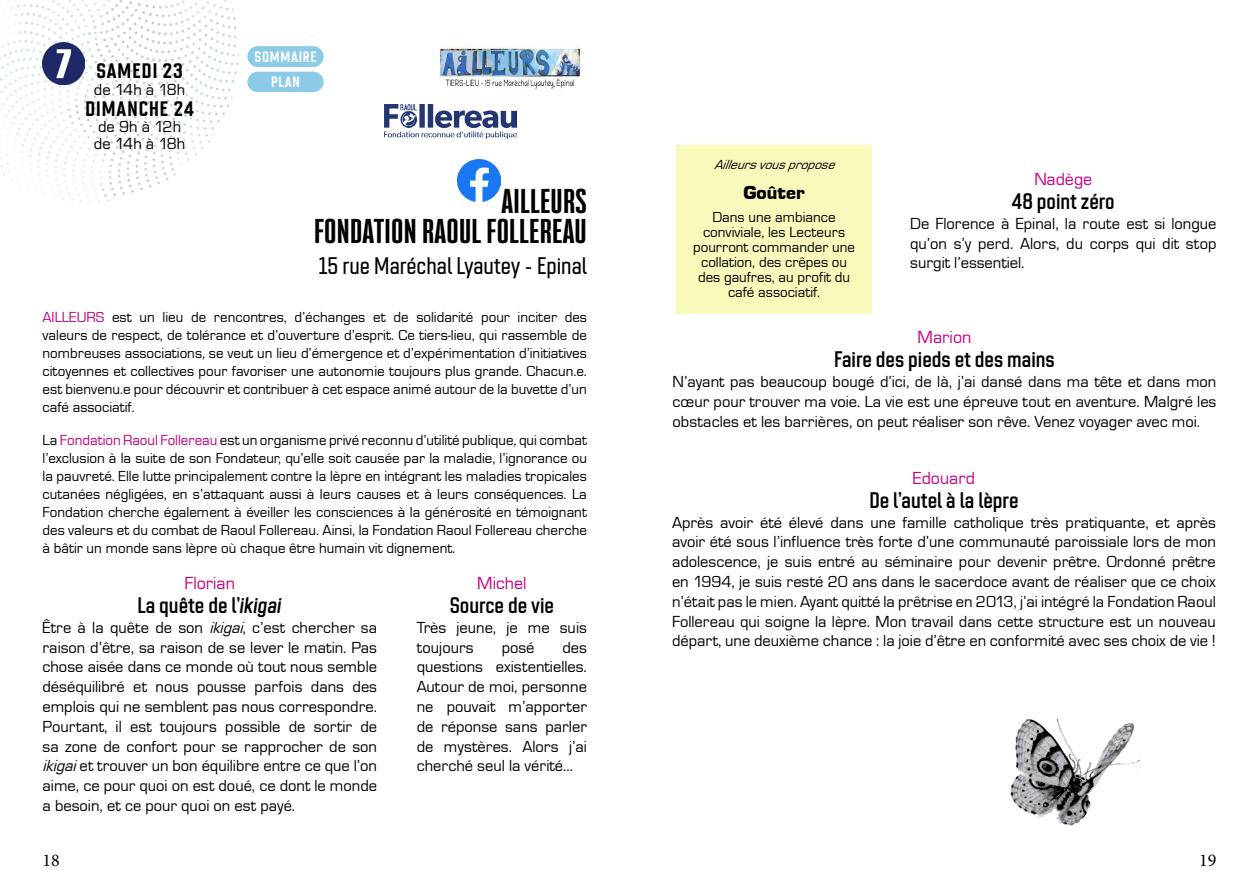
<style>
.page{position:relative;width:1259px;height:893px;background:#fff}
.page>*{position:absolute;margin:0;border:0;box-sizing:border-box;transform-origin:0 0}
.t1{font:900 30px/30px "Bw Stretch DEMO";letter-spacing:.01em;color:#000;text-align:right}
.t2{font:500 24px "Chromoxome Pro";color:#000}
.t3{font:600 22.5px "Chromoxome Pro";color:#000}
.t4{font:700 21px "Chromoxome Pro";letter-spacing:.05em;color:#000}
.t5{font:900 19.5px "Eurostar";color:#000}
.t6{font:18px "Eurostar";color:#c60086}
.t7{font:18px "Minion Pro";color:#000}
.t8{font:16.5px/19.8px "Eurostar";color:#000;text-align:justify}
.t9{font:15px/18px "Eurostar";color:#000;text-align:justify}
.t10{font:700 15px/25.8px "Chromoxome Pro";letter-spacing:.05em;color:#fff;text-align:center}
.t11{font:italic 13.5px "Eurostar";color:#000}
.s1{color:#c60086}
.s2{font-style:italic}
</style>
<div class="page">
<img style="left:0;top:0;width:262px;height:202px">
<div style="left:247px;top:46px;width:77px;height:21px;background:#8bcbe7;border-radius:10px"></div>
<div style="left:247px;top:72px;width:76px;height:20px;background:#8bcbe7;border-radius:10px"></div>
<img style="left:439px;top:44px;width:142px;height:45px">
<div style="left:676px;top:146px;width:196px;height:39px;background:#f9f9bc"></div>
<div style="left:676px;top:171px;width:196px;height:45px;background:#f9f9bc"></div>
<div style="left:676px;top:198px;width:196px;height:115px;background:#f9f9bc"></div>
<img style="left:385px;top:104px;width:132px;height:34px">
<img style="left:43px;top:43px;width:42px;height:42px">
<img style="left:1010px;top:718px;width:132px;height:108px">
<img style="left:457px;top:159px;width:43px;height:43px">
<p class="t4" style="left:97px;top:59px;width:88px">SAMEDI 23</p>
<p class="t8" style="left:94px;top:79px;width:93px">de 14h à 18h</p>
<p class="t4" style="left:85px;top:96px;width:110px">DIMANCHE 24</p>
<p class="t8" style="left:94px;top:118px;width:93px;line-height:16.5px">de 9h à 12h de 14h à 18h</p>
<p class="t10" style="left:255px;top:44px;width:63px">SOMMAIRE<br>PLAN</p>
<h1 class="t1" style="left:314px;top:187px;width:274px">AILLEURS<br>FONDATION RAOUL FOLLEREAU</h1>
<h2 class="t2" style="left:319px;top:252px;width:270px">15 rue Maréchal Lyautey - Epinal</h2>
<p class="t9" style="left:43px;top:308px;width:546px"><span class="s1">AILLEURS</span> est un lieu de rencontres, d’échanges et de solidarité pour inciter des valeurs de respect, de tolérance et d’ouverture d’esprit. Ce tiers-lieu, qui rassemble de nombreuses associations, se veut un lieu d’émergence et d’expérimentation d’initiatives citoyennes et collectives pour favoriser une autonomie toujours plus grande. Chacun.e. est bienvenu.e pour découvrir et contribuer à cet espace animé autour de la buvette d’un café associatif.</p>
<p class="t9" style="left:43px;top:431px;width:546px">La <span class="s1">Fondation Raoul Follereau</span> est un organisme privé reconnu d’utilité publique, qui combat l’exclusion à la suite de son Fondateur, qu’elle soit causée par la maladie, l’ignorance ou la pauvreté. Elle lutte principalement contre la lèpre en intégrant les maladies tropicales cutanées négligées, en s’attaquant aussi à leurs causes et à leurs conséquences. La Fondation cherche également à éveiller les consciences à la générosité en témoignant des valeurs et du combat de Raoul Follereau. Ainsi, la Fondation Raoul Follereau cherche à bâtir un monde sans lèpre où chaque être humain vit dignement.</p>
<p class="t6" style="left:185px;top:572px;width:52px">Florian</p>
<h3 class="t3" style="left:137px;top:592px;width:146px">La quête de l’<span class="s2">ikigai</span></h3>
<p class="t8" style="left:43px;top:617px;width:336px">Être à la quête de son <span class="s2">ikigai</span>, c’est chercher sa raison d’être, sa raison de se lever le matin. Pas chose aisée dans ce monde où tout nous semble déséquilibré et nous pousse parfois dans des emplois qui ne semblent pas nous correspondre.<br>Pourtant, il est toujours possible de sortir de sa zone de confort pour se rapprocher de son <span class="s2">ikigai</span>et trouver un bon équilibre entre ce que l’on aime, ce pour quoi on est doué, ce dont le monde a besoin, et ce pour quoi on est payé.</p>
<p class="t6" style="left:477px;top:572px;width:51px">Michel</p>
<h3 class="t3" style="left:450px;top:592px;width:106px">Source de vie</h3>
<p class="t8" style="left:417px;top:617px;width:172px">Très jeune, je me suis toujours</p>
<p class="t8" style="left:417px;top:637px;width:172px;text-indent:146px">des questions existentielles.<br>Autour de moi, personne ne pouvait m’apporter de réponse sans parler de mystères. Alors j’ai cherché seul la vérité…</p>
<p class="t8" style="left:502px;top:637px;width:34px">posé</p>
<p class="t11" style="left:714px;top:156px;width:127px">Ailleursvouspropose</p>
<p class="t5" style="left:743px;top:180px;width:63px">Goûter</p>
<p class="t9" style="left:693px;top:209px;width:163px;line-height:15px;text-align:center">Dans une ambiance conviviale, les Lecteurs pourront commander une collation, des crêpes ou des gaufres, au profit du café associatif.</p>
<p class="t6" style="left:1034px;top:168px;width:59px">Nadège</p>
<h3 class="t3" style="left:1012px;top:188px;width:104px">48 point zéro</h3>
<p class="t8" style="left:910px;top:213px;width:308px">De Florence à Epinal, la route est si longue qu’on s’y perd. Alors, du corps qui dit stop surgit l’essentiel.</p>
<p class="t6" style="left:917px;top:326px;width:55px">Marion</p>
<h3 class="t3" style="left:834px;top:347px;width:222px">Faire des pieds et des mains</h3>
<p class="t8" style="left:672px;top:371px;width:545px">N’ayant pas beaucoup bougé d’ici, de là, j’ai dansé dans ma tête et dans mon cœur pour trouver ma voie. La vie est une épreuve tout en aventure. Malgré les obstacles et les barrières, on peut réaliser son rêve. Venez voyager avec moi.</p>
<p class="t6" style="left:913px;top:466px;width:64px">Edouard</p>
<h3 class="t3" style="left:869px;top:487px;width:151px">De l’autel à la lèpre</h3>
<p class="t8" style="left:672px;top:512px;width:545px">Après avoir été élevé dans une famille catholique très pratiquante, et après avoir été sous l’influence très forte d’une communauté paroissiale lors de mon adolescence, je suis entré au séminaire pour devenir prêtre. Ordonné prêtre en 1994, je suis resté 20 ans dans le sacerdoce avant de réaliser que ce choix n’était pas le mien. Ayant quitté la prêtrise en 2013, j’ai intégré la Fondation Raoul Follereau qui soigne la lèpre. Mon travail dans cette structure est un nouveau départ, une deuxième chance : la joie d’être en conformité avec ses choix de vie !</p>
<p class="t7" style="left:43px;top:848px;width:19px">18</p>
<p class="t7" style="left:1199px;top:848px;width:19px">19</p>
</div>
